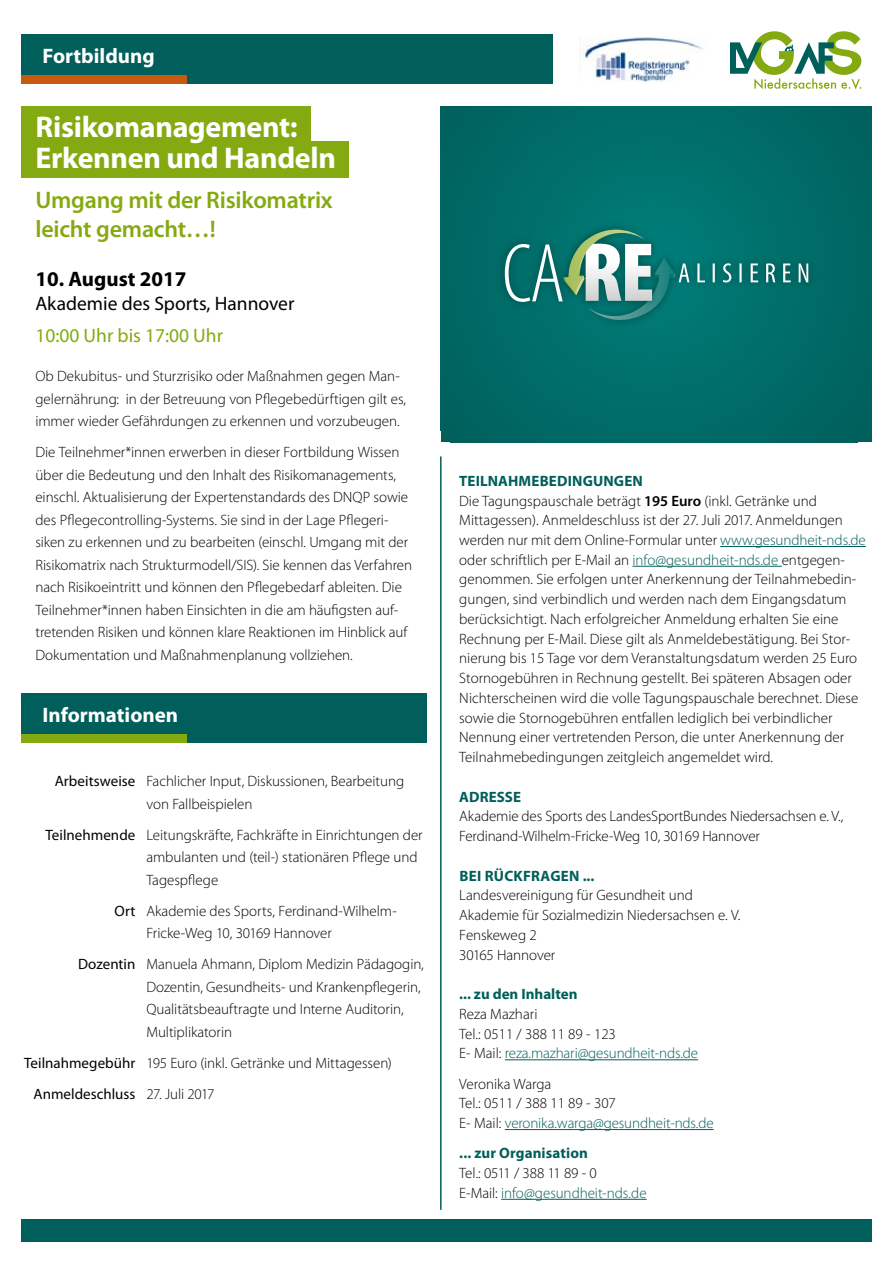
<style>
.page{position:relative;width:893px;height:1263px;background:#fff}
.page>*{position:absolute;margin:0;border:0;box-sizing:border-box;transform-origin:0 0}
.t1{font:700 30px/31.5px "Myriad Pro";letter-spacing:-.01em;color:#fff}
.t2{font:600 24px/28.8px "Myriad Pro";letter-spacing:-.01em;color:#85aa11}
.t3{font:700 21px "Myriad Pro";color:#fff}
.t4{font:700 21px "Myriad Pro";color:#000}
.t5{font:19.5px "Myriad Pro";color:#000}
.t6{font:19.5px "Myriad Pro";color:#85aa11}
.t7{font:300 15px/19.8px "Myriad Pro";color:#000}
.t8{font:15px/31px "Myriad Pro";color:#000;text-align:right}
.t9{font:700 15px "Myriad Pro";letter-spacing:.01em;color:#005f5a}
.s1{font-weight:700;color:#005f5a}
.s2{font-weight:600}
.s3{color:#005f5a}
</style>
<div class="page">
<div style="left:21px;top:34px;width:532px;height:49px;background:#005f5a"></div>
<img style="left:579px;top:37px;width:124px;height:45px">
<div style="left:21px;top:141px;width:328px;height:37px;background:#85aa11"></div>
<div style="left:21px;top:106px;width:289px;height:41px;background:#85aa11"></div>
<svg style="left:730px;top:31px;width:131px;height:58px"></svg>
<hr style="left:440px;top:456px;width:2px;height:754px;background:#005f5a">
<hr style="left:720px;top:546px;width:146px;height:1px;background:#005f5a">
<hr style="left:632px;top:566px;width:150px;height:1px;background:#005f5a">
<hr style="left:505px;top:1059px;width:193px;height:1px;background:#005f5a">
<hr style="left:505px;top:1129px;width:209px;height:1px;background:#005f5a">
<hr style="left:501px;top:1199px;width:146px;height:1px;background:#005f5a">
<div style="left:21px;top:75px;width:166px;height:9px;background:#c75a0e"></div>
<div style="left:21px;top:693px;width:406px;height:50px;background:#005f5a"></div>
<div style="left:21px;top:734px;width:166px;height:9px;background:#85aa11"></div>
<div style="left:21px;top:1219px;width:851px;height:23px;background:#005f5a"></div>
<div style="left:441px;top:106px;width:431px;height:336px;background:#006b67"></div>
<div style="left:495px;top:218px;width:324px;height:113px;background:#00716d"></div>
<svg style="left:505px;top:230px;width:303px;height:90px"></svg>
<h3 class="t3" style="left:43px;top:42px;width:114px">Fortbildung</h3>
<h1 class="t1" style="left:35px;top:110px;width:302px">Risikomanagement:<br>Erkennen und Handeln</h1>
<h2 class="t2" style="left:35px;top:185px;width:299px">Umgang mit der Risikomatrix leicht gemacht…!</h2>
<h3 class="t4" style="left:35px;top:266px;width:152px">10. August 2017</h3>
<h3 class="t5" style="left:35px;top:291px;width:260px">Akademie des Sports, Hannover</h3>
<h3 class="t6" style="left:35px;top:324px;width:189px">10:00 Uhr bis 17:00 Uhr</h3>
<p class="t7" style="left:35px;top:365px;width:372px;line-height:22.5px">Ob Dekubitus- und Sturzrisiko oder Maßnahmen gegen Man&shy;gelernährung: in der Betreuung von Pflegebedürftigen gilt es, immer wieder Gefährdungen zu erkennen und vorzubeugen.</p>
<p class="t7" style="left:35px;top:441px;width:378px;line-height:22.5px">Die Teilnehmer*innen erwerben in dieser Fortbildung Wissen über die Bedeutung und den Inhalt des Risikomanagements, einschl. Aktualisierung der Expertenstandards des DNQP sowie des Pflegecontrolling-Systems. Sie sind in der Lage Pflegeri&shy;siken zu erkennen und zu bearbeiten (einschl. Umgang mit der Risikomatrix nach Strukturmodell/SIS). Sie kennen das Verfahren nach Risikoeintritt und können den Pflegebedarf ableiten. Die Teilnehmer*innen haben Einsichten in die am häufigsten auf&shy;tretenden Risiken und können klare Reaktionen im Hinblick auf Dokumentation und Maßnahmenplanung vollziehen.</p>
<h3 class="t3" style="left:43px;top:702px;width:137px">Informationen</h3>
<p class="t8" style="left:55px;top:765px;width:82px">Arbeitsweise</p>
<p class="t8" style="left:45px;top:819px;width:91px">Teilnehmende</p>
<p class="t8" style="left:115px;top:895px;width:22px">Ort</p>
<p class="t8" style="left:78px;top:948px;width:59px">Dozentin</p>
<p class="t8" style="left:24px;top:1047px;width:113px">Teilnahmegebühr<br>Anmeldeschluss</p>
<p class="t7" style="left:146px;top:770px;width:259px;line-height:22.5px">Fachlicher Input, Diskussionen, Bearbeitung von Fallbeispielen</p>
<p class="t7" style="left:146px;top:823px;width:278px;line-height:22.5px">Leitungskräfte, Fachkräfte in Einrichtungen der ambulanten und (teil-) stationären Pflege und<br>Tagespflege</p>
<p class="t7" style="left:146px;top:899px;width:252px;line-height:22.5px">Akademie des Sports, Ferdinand-Wilhelm-<br>Fricke-Weg 10, 30169 Hannover</p>
<p class="t7" style="left:146px;top:953px;width:279px;line-height:22.5px">Manuela Ahmann, Diplom Medizin Pädagogin, Dozentin, Gesundheits- und Krankenpflegerin, Qualitätsbeauftragte und Interne Auditorin, Multiplikatorin</p>
<p class="t7" style="left:146px;top:1053px;width:247px">195 Euro (inkl. Getränke und Mittagessen)</p>
<p class="t7" style="left:146px;top:1084px;width:70px">27. Juli 2017</p>
<p class="t7" style="left:459px;top:471px;width:408px"><span class="s1">Teilnahmebedingungen<br></span>Die Tagungspauschale beträgt <span class="s2">195 Euro</span> (inkl. Getränke und Mittagessen). Anmeldeschluss ist der 27. Juli 2017. Anmeldungen werden nur mit dem Online-Formular unter <span class="s3">www.gesundheit-nds.de </span>oder schriftlich per E-Mail an <span class="s3">info@gesundheit-nds.de</span> entgegen&shy;genommen. Sie erfolgen unter Anerkennung der Teilnahmebedin&shy;gungen, sind verbindlich und werden nach dem Eingangsdatum berücksichtigt. Nach erfolgreicher Anmeldung erhalten Sie eine Rechnung per E-Mail. Diese gilt als Anmeldebestätigung. Bei Stor&shy;nierung bis 15 Tage vor dem Veranstaltungsdatum werden 25 Euro Stornogebühren in Rechnung gestellt. Bei späteren Absagen oder Nichterscheinen wird die volle Tagungspauschale berechnet. Diese sowie die Stornogebühren entfallen lediglich bei verbindlicher Nennung einer vertretenden Person, die unter Anerkennung der Teilnahmebedingungen zeitgleich angemeldet wird.</p>
<p class="t9" style="left:459px;top:787px;width:63px">Adresse</p>
<p class="t7" style="left:459px;top:806px;width:385px">Akademie des Sports des LandesSportBundes Niedersachsen e. V.,<br>Ferdinand-Wilhelm-Fricke-Weg 10, 30169 Hannover</p>
<p class="t9" style="left:459px;top:866px;width:137px">Bei Rückfragen ...</p>
<p class="t7" style="left:459px;top:885px;width:283px">Landesvereinigung für Gesundheit und<br>Akademie für Sozialmedizin Niedersachsen e. V.<br>Fenskeweg 2<br>30165 Hannover</p>
<p class="t9" style="left:459px;top:984px;width:120px">... zu den Inhalten</p>
<p class="t7" style="left:459px;top:1004px;width:240px">Reza Mazhari<br>Tel.: 0511 / 388 11 89 - 123<br>E- Mail: <span class="s3">reza.mazhari@gesundheit-nds.de</span></p>
<p class="t7" style="left:459px;top:1073px;width:256px">Veronika Warga<br>Tel.: 0511 / 388 11 89 - 307<br>E- Mail: <span class="s3">veronika.warga@gesundheit-nds.de</span></p>
<p class="t9" style="left:459px;top:1143px;width:130px">... zur Organisation</p>
<p class="t7" style="left:459px;top:1163px;width:189px">Tel.: 0511 / 388 11 89 - 0<br>E-Mail: <span class="s3">info@gesundheit-nds.de</span></p>
</div>
